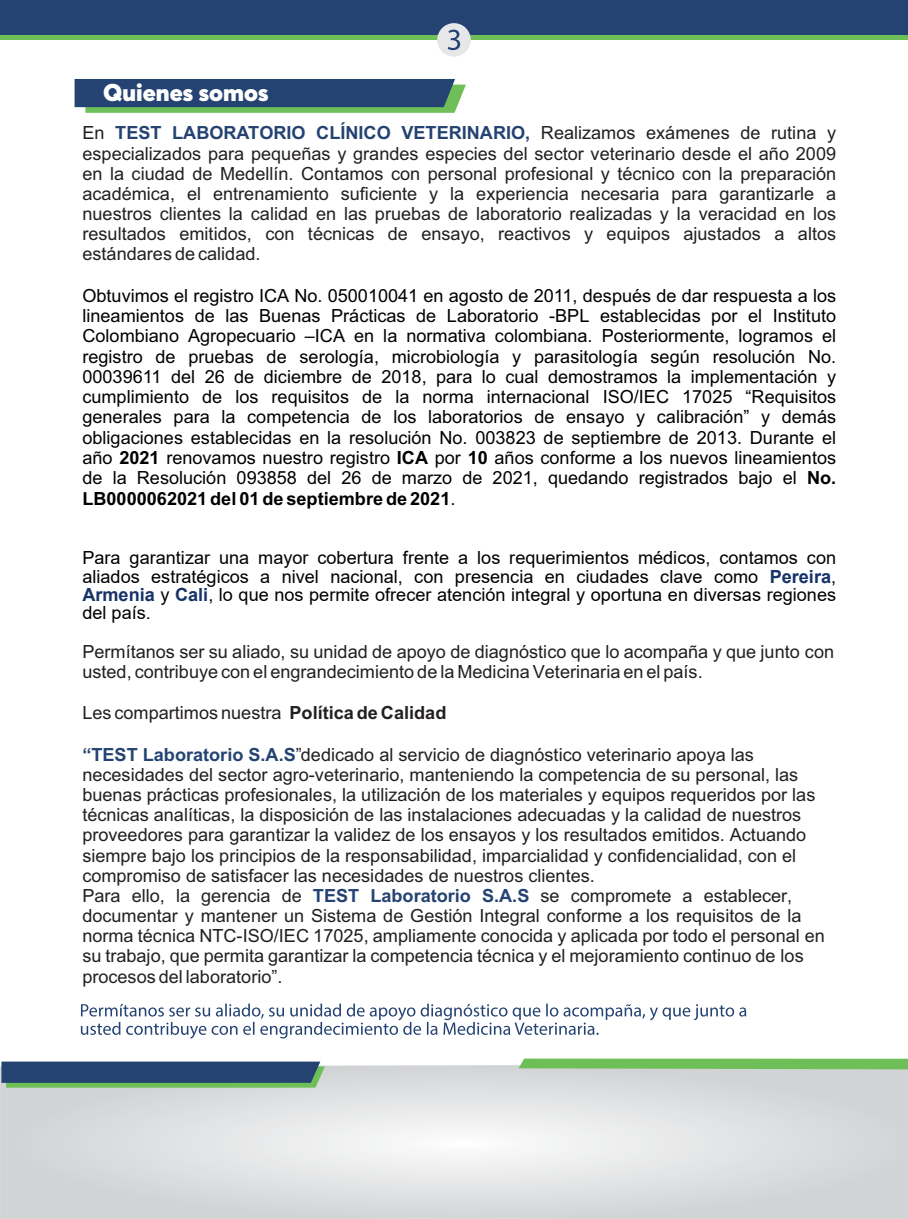
<style>
.page{position:relative;width:908px;height:1219px;background:#fff}
.page>*{position:absolute;margin:0;border:0;box-sizing:border-box;transform-origin:0 0}
.t1{font:900 24px "Averta";color:#fff}
.t2{font:18.2px/20.2px "Arial";color:#231f20}
.t3{font:18.2px/20.4px "Arial";color:#000;text-align:justify}
.s1{font-weight:700;color:#244372}
.s2{font-weight:700}
.s3{font-weight:700;color:#173269}
</style>
<div class="page">
<svg style="left:0;top:1065px;width:907px;height:154px;background:#dddee0"></svg>
<div style="left:518px;top:1059px;width:389px;height:10px;background:#6fbf59"></div>
<svg style="left:75px;top:79px;width:390px;height:34px;background:#365d70"></svg>
<svg style="left:81px;top:1004px;width:665px;height:35px"></svg>
<svg style="left:1px;top:1062px;width:324px;height:26px;background:#375f70"></svg>
<div style="left:0;top:0;width:907px;height:40px;background:#244372"></div>
<hr style="left:0;top:36px;width:907px;height:4px;background:#6fbf59">
<div style="left:437px;top:23px;width:33px;height:34px;background:#e6e7e8;border-radius:50%"></div>
<svg style="left:447px;top:30px;width:13px;height:20px"></svg>
<h1 class="t1" style="left:103px;top:83px;width:167px">Quienes somos</h1>
<p class="t2" style="left:82px;top:125px;width:754px;text-align:justify">En <span class="s1">TEST LABORATORIO CLÍNICO VETERINARIO,</span> Realizamos exámenes de rutina y especializados para pequeñas y grandes especies del sector veterinario desde el año 2009 en la ciudad de Medellín. Contamos con personal profesional y técnico con la preparación académica, el entrenamiento suficiente y la experiencia necesaria para garantizarle a nuestros clientes la calidad en las pruebas de laboratorio realizadas y la veracidad en los resultados emitidos, con técnicas de ensayo, reactivos y equipos ajustados a altos estándares de calidad.</p>
<p class="t3" style="left:82px;top:287px;width:755px">Obtuvimos el registro ICA No. 050010041 en agosto de 2011, después de dar respuesta a los lineamientos de las Buenas Prácticas de Laboratorio -BPL establecidas por el Instituto Colombiano Agropecuario –ICA en la normativa colombiana. Posteriormente, logramos el registro de pruebas de serología, microbiología y parasitología según resolución No.<br>00039611 del 26 de diciembre de 2018, para lo cual demostramos la implementación y cumplimiento de los requisitos de la norma internacional ISO/IEC 17025 “Requisitos generales para la competencia de los laboratorios de ensayo y calibración” y demás obligaciones establecidas en la resolución No. 003823 de septiembre de 2013. Durante el año <span class="s2">2021</span> renovamos nuestro registro <span class="s2">ICA</span> por <span class="s2">10</span> años conforme a los nuevos lineamientos de la Resolución 093858 del 26 de marzo de 2021, quedando registrados bajo el <span class="s2">No.<br>LB0000062021 del 01 de septiembre de 2021</span>.</p>
<p class="t3" style="left:82px;top:549px;width:755px;line-height:18px">Para garantizar una mayor cobertura frente a los requerimientos médicos, contamos con aliados estratégicos a nivel nacional, con presencia en ciudades clave como <span class="s3">Pereira</span>, <span class="s3">Armenia</span> y <span class="s3">Cali</span>, lo que nos permite ofrecer atención integral y oportuna en diversas regiones del país.</p>
<p class="t2" style="left:82px;top:643px;width:752px">Permítanos ser su aliado, su unidad de apoyo de diagnóstico que lo acompaña y que junto con usted, contribuye con el engrandecimiento de la Medicina Veterinaria en el país.</p>
<p class="t2" style="left:82px;top:704px;width:365px">Les compartimos nuestra <span class="s2">Política de Calidad</span></p>
<p class="t2" style="left:82px;top:746px;width:743px"><span class="s1">“TEST Laboratorio S.A.S</span>”dedicado al servicio de diagnóstico veterinario apoya las necesidades del sector agro-veterinario, manteniendo la competencia de su personal, las buenas prácticas profesionales, la utilización de los materiales y equipos requeridos por las técnicas analíticas, la disposición de las instalaciones adecuadas y la calidad de nuestros proveedores para garantizar la validez de los ensayos y los resultados emitidos. Actuando siempre bajo los principios de la responsabilidad, imparcialidad y confidencialidad, con el compromiso de satisfacer las necesidades de nuestros clientes.<br>Para ello, la gerencia de <span class="s1">TEST Laboratorio S.A.S</span> se compromete a establecer, documentar y mantener un Sistema de Gestión Integral conforme a los requisitos de la norma técnica NTC-ISO/IEC 17025, ampliamente conocida y aplicada por todo el personal en su trabajo, que permita garantizar la competencia técnica y el mejoramiento continuo de los procesos del laboratorio”.</p>
</div>
